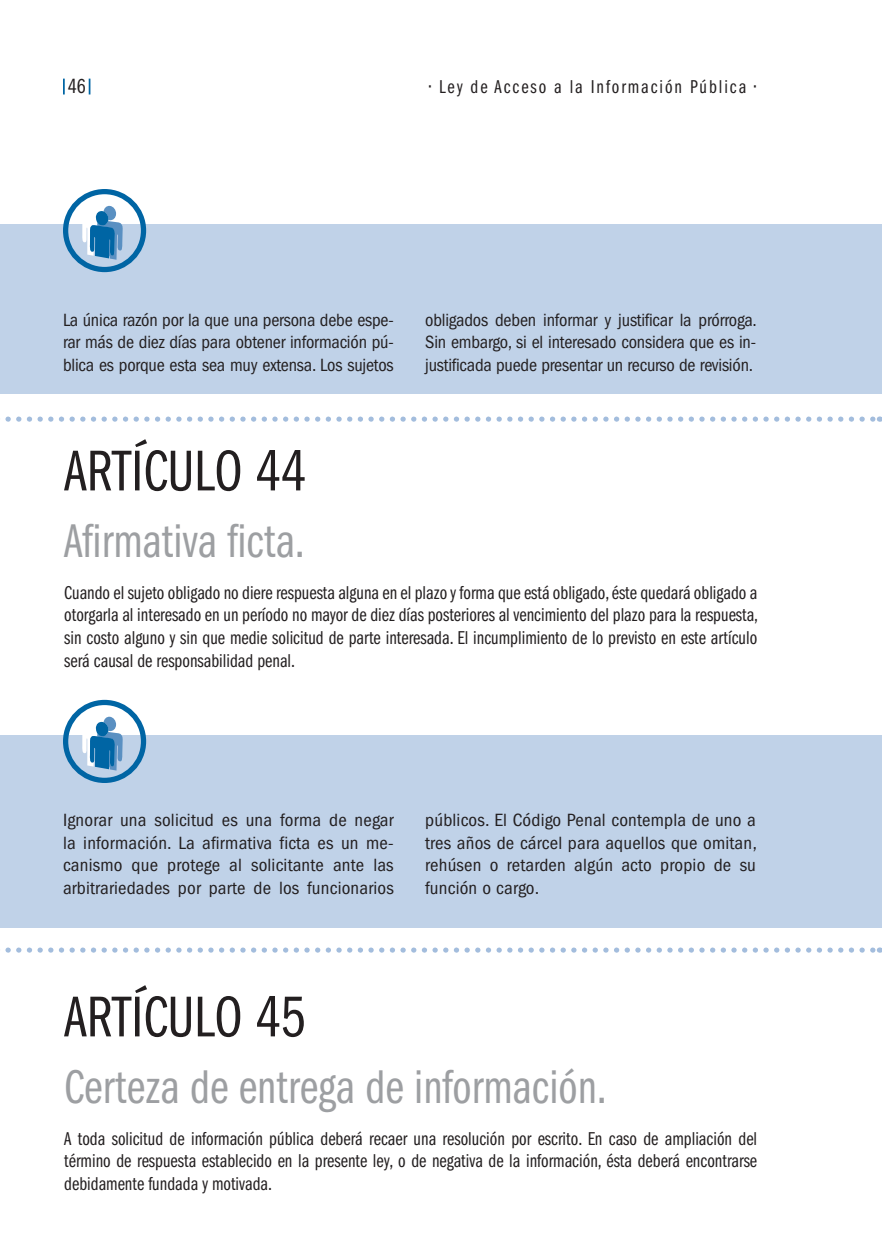
<style>
.page{position:relative;width:882px;height:1260px;background:#fff}
.page>*{position:absolute;margin:0;border:0;box-sizing:border-box;transform-origin:0 0}
.t1{font:59.5px "ITC Franklin Gothic Std Bk Cp";color:#231f20}
.t2{font:49px "ITC Franklin Gothic Std Bk Cp";color:#9d9fa2}
.t3{font:21px "ITC Franklin Gothic Std Bk Cp";color:#231f20}
.t4{font:19.25px/22.8px "ITC Franklin Gothic Std Bk Cp";color:#231f20;text-align:justify}
.t5{font:19.25px "ITC Franklin Gothic Std Bk Cp";letter-spacing:.1em;color:#231f20}
.t6{font:condensed 18.38px/22.8px "ITC Franklin Gothic Std";color:#231f20;text-align:justify}
</style>
<div class="page">
<svg style="left:63px;top:79px;width:2px;height:15px"></svg>
<svg style="left:89px;top:79px;width:1px;height:15px"></svg>
<div style="left:0;top:224px;width:882px;height:170px;background:#c0d2e8"></div>
<div style="left:0;top:735px;width:882px;height:192px;background:#c0d2e8"></div>
<svg style="left:5px;top:416px;width:875px;height:6px"></svg>
<svg style="left:5px;top:947px;width:875px;height:6px"></svg>
<div style="left:63px;top:189px;width:83px;height:83px;border:5px solid #0065a4;border-radius:50%"></div>
<svg style="left:82px;top:201px;width:41px;height:59px"></svg>
<div style="left:63px;top:700px;width:83px;height:83px;border:5px solid #0065a4;border-radius:50%"></div>
<svg style="left:82px;top:712px;width:41px;height:59px"></svg>
<p class="t3" style="left:68px;top:75px;width:19px">46</p>
<p class="t5" style="left:429px;top:76px;width:328px">• Ley de Acceso a la Información Pública •</p>
<p class="t6" style="left:63px;top:308px;width:332px">La única razón por la que una persona debe espe&shy;rar más de diez días para obtener información pú&shy;blica es porque esta sea muy extensa. Los sujetos</p>
<p class="t6" style="left:425px;top:308px;width:333px">obligados deben informar y justificar la prórroga.<br>Sin embargo, si el interesado considera que es in&shy;justificada puede presentar un recurso de revisión.</p>
<h1 class="t1" style="left:64px;top:438px;width:243px">ARTÍCULO 44</h1>
<h2 class="t2" style="left:64px;top:514px;width:242px">Afirmativa ficta.</h2>
<p class="t4" style="left:64px;top:581px;width:695px">Cuando el sujeto obligado no diere respuesta alguna en el plazo y forma que está obligado, éste quedará obligado a otorgarla al interesado en un período no mayor de diez días posteriores al vencimiento del plazo para la respuesta, sin costo alguno y sin que medie solicitud de parte interesada. El incumplimiento de lo previsto en este artículo será causal de responsabilidad penal.</p>
<p class="t6" style="left:63px;top:809px;width:332px">Ignorar una solicitud es una forma de negar la información. La afirmativa ficta es un me&shy;canismo que protege al solicitante ante las arbitrariedades por parte de los funcionarios</p>
<p class="t6" style="left:425px;top:809px;width:333px">públicos. El Código Penal contempla de uno a tres años de cárcel para aquellos que omitan, rehúsen o retarden algún acto propio de su función o cargo.</p>
<h1 class="t1" style="left:64px;top:984px;width:243px">ARTÍCULO 45</h1>
<h2 class="t2" style="left:64px;top:1060px;width:544px">Certeza de entrega de información.</h2>
<p class="t4" style="left:64px;top:1127px;width:694px">A toda solicitud de información pública deberá recaer una resolución por escrito. En caso de ampliación del término de respuesta establecido en la presente ley, o de negativa de la información, ésta deberá encontrarse debidamente fundada y motivada.</p>
</div>
